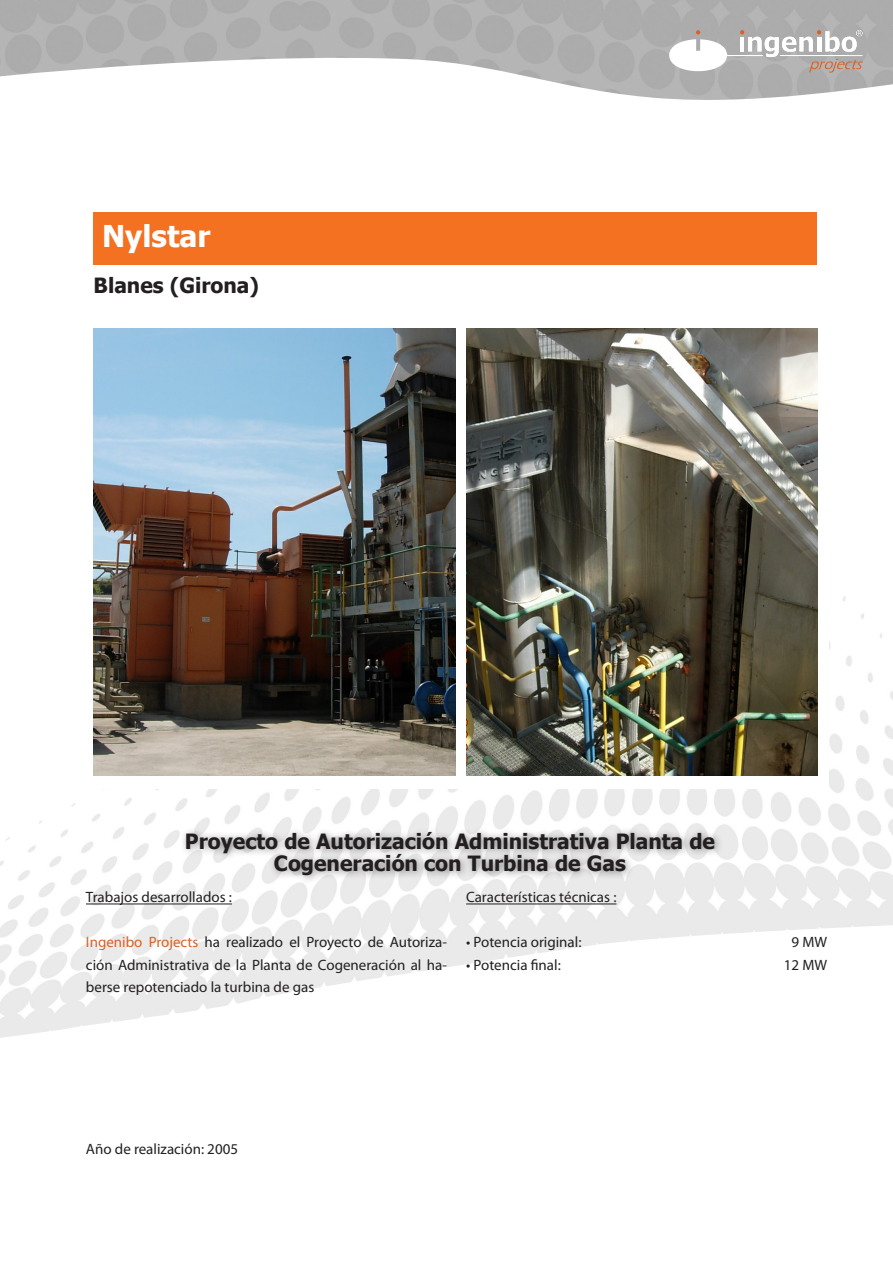
<style>
.page{position:relative;width:893px;height:1263px;background:#fff}
.page>*{position:absolute;margin:0;border:0;box-sizing:border-box;transform-origin:0 0}
.t1{font:700 30px "Tahoma";color:#fff}
.t2{font:700 21px "Tahoma";color:#231f20}
.t3{font:15px/22.5px "Myriad Pro";color:#231f20;text-align:justify}
.s1{color:#da6128}
</style>
<div class="page">
<img style="left:0;top:596px;width:893px;height:442px">
<img style="left:299px;top:0;width:594px;height:100px">
<svg style="left:669px;top:30px;width:194px;height:47px"></svg>
<div style="left:88px;top:326px;width:741px;height:463px;background:#fff"></div>
<hr style="left:86px;top:903px;width:146px;height:1px;background:#231f20">
<hr style="left:466px;top:903px;width:150px;height:1px;background:#231f20">
<div style="left:180px;top:825px;width:544px;height:60px;background:#231f20;opacity:.5"></div>
<div style="left:94px;top:212px;width:723px;height:52px;background:#f37121"></div>
<img style="left:94px;top:328px;width:361px;height:448px">
<img style="left:466px;top:328px;width:351px;height:448px">
<p class="t1" style="left:102px;top:215px;width:110px">Nylstar</p>
<p class="t2" style="left:94px;top:271px;width:167px">Blanes (Girona)</p>
<p class="t2" style="left:185px;top:826px;width:532px">Proyecto de Autorización Administrativa Planta de</p>
<p class="t2" style="left:274px;top:849px;width:353px">Cogeneración con Turbina de Gas</p>
<p class="t3" style="left:86px;top:886px;width:147px">Trabajos desarrollados :</p>
<p class="t3" style="left:86px;top:931px;width:362px"><span class="s1">Ingenibo Projects</span> ha realizado el Proyecto de Autoriza&shy;ción Administrativa de la Planta de Cogeneración al ha&shy;berse repotenciado la turbina de gas</p>
<p class="t3" style="left:466px;top:886px;width:152px">Características técnicas :</p>
<p class="t3" style="left:466px;top:931px;width:117px">• Potencia original:</p>
<p class="t3" style="left:791px;top:931px;width:37px">9 MW</p>
<p class="t3" style="left:466px;top:953px;width:96px">• Potencia final:</p>
<p class="t3" style="left:784px;top:953px;width:45px">12 MW</p>
<p class="t3" style="left:86px;top:1138px;width:154px">Año de realización: 2005</p>
</div>
